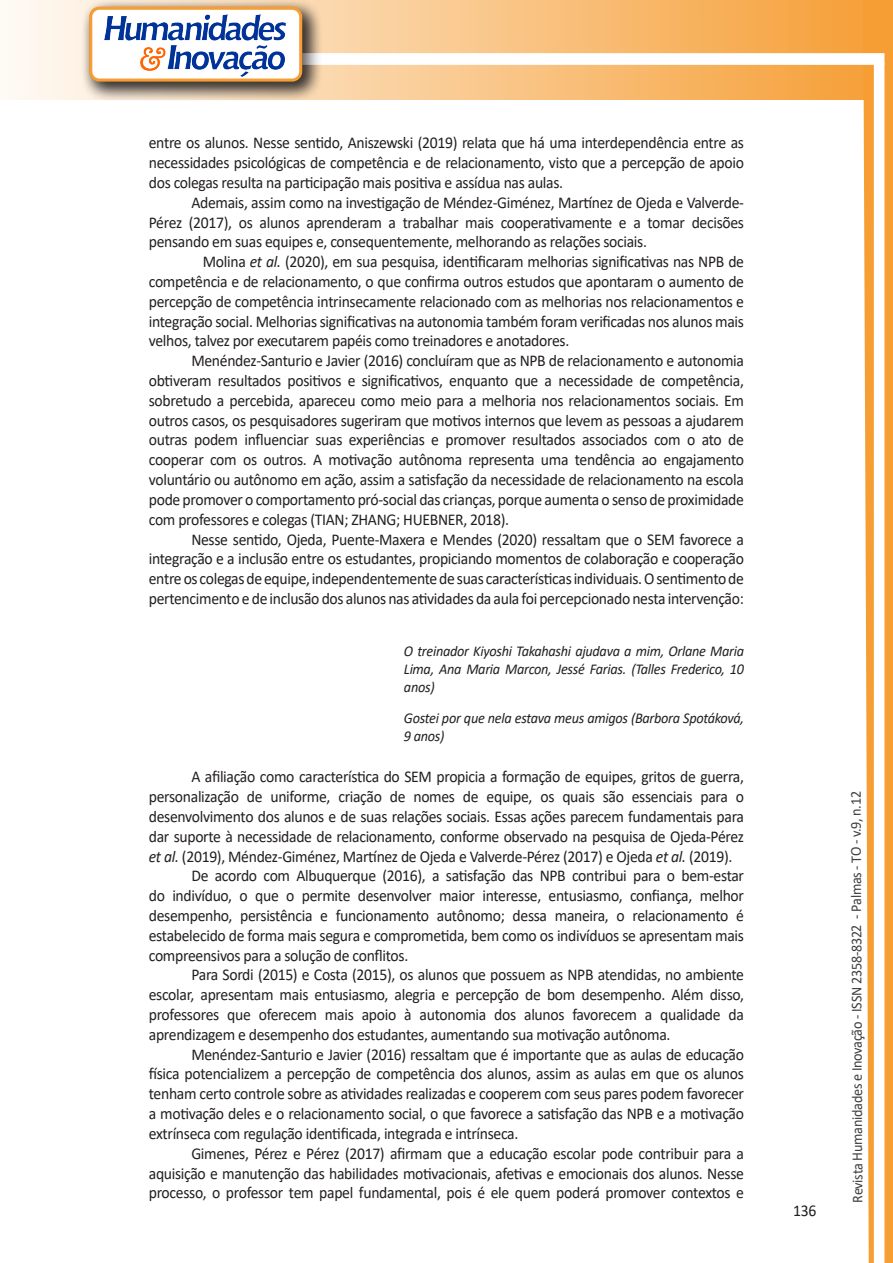
<style>
.page{position:relative;width:893px;height:1263px;background:#fff}
.page>*{position:absolute;margin:0;border:0;box-sizing:border-box;transform-origin:0 0}
.texto{font:16.5px/19.8px "Calibri";letter-spacing:-.02em;color:#231f20;text-align:justify;scale:.95 1}
.citacao{font:italic 15px/18px "Calibri";letter-spacing:-.02em;color:#231f20;text-align:justify;scale:.95 1}
.t1{font:15px "Calibri";letter-spacing:-.025em;color:#3e3e3f;scale:.95 1}
.s1{font-style:italic}
</style>
<div class="page">
<svg style="left:5px;top:0;width:858px;height:100px;background:#f9c484"></svg>
<div style="left:302px;top:53px;width:582px;height:12px;background:#fff;border:2px solid #fff"></div>
<svg style="left:863px;top:0;width:30px;height:1263px"></svg>
<div style="left:81px;top:0;width:241px;height:102px;background:#231f20;opacity:.75"></div>
<div style="left:91px;top:8px;width:210px;height:72px;background:#fff;border-radius:9px"></div>
<img style="left:104px;top:14px;width:181px;height:62px">
<div style="left:89px;top:7px;width:213px;height:75px;border:3px solid #f69e34;border-radius:9px"></div>
<p class="texto" style="left:149px;top:133px;width:628px">entre os alunos. Nesse sentido, Aniszewski (2019) relata que há uma interdependência entre as necessidades psicológicas de competência e de relacionamento, visto que a percepção de apoio dos colegas resulta na participação mais positiva e assídua nas aulas.</p>
<p class="texto" style="left:149px;top:192px;width:628px;text-indent:43px">Ademais, assim como na investigação de Méndez-Giménez, Martínez de Ojeda e Valverde-Pérez (2017), os alunos aprenderam a trabalhar mais cooperativamente e a tomar decisões pensando em suas equipes e, consequentemente, melhorando as relações sociais.</p>
<p class="texto" style="left:149px;top:251px;width:628px;text-indent:54px">Molina <span class="s1">et al.</span> (2020), em sua pesquisa, identificaram melhorias significativas nas NPB de competência e de relacionamento, o que confirma outros estudos que apontaram o aumento de percepção de competência intrinsecamente relacionado com as melhorias nos relacionamentos e integração social. Melhorias significativas na autonomia também foram verificadas nos alunos mais velhos, talvez por executarem papéis como treinadores e anotadores.</p>
<p class="texto" style="left:149px;top:350px;width:628px;text-indent:43px">Menéndez-Santurio e Javier (2016) concluíram que as NPB de relacionamento e autonomia obtiveram resultados positivos e significativos, enquanto que a necessidade de competência, sobretudo a percebida, apareceu como meio para a melhoria nos relacionamentos sociais. Em outros casos, os pesquisadores sugeriram que motivos internos que levem as pessoas a ajudarem outras podem influenciar suas experiências e promover resultados associados com o ato de cooperar com os outros. A motivação autônoma representa uma tendência ao engajamento voluntário ou autônomo em ação, assim a satisfação da necessidade de relacionamento na escola pode promover o comportamento pró-social das crianças, porque aumenta o senso de proximidade com professores e colegas (TIAN; ZHANG; HUEBNER, 2018).</p>
<p class="texto" style="left:149px;top:529px;width:628px;text-indent:43px">Nesse sentido, Ojeda, Puente-Maxera e Mendes (2020) ressaltam que o SEM favorece a integração e a inclusão entre os estudantes, propiciando momentos de colaboração e cooperação entre os colegas de equipe, independentemente de suas características individuais. O sentimento de pertencimento e de inclusão dos alunos nas atividades da aula foi percepcionado nesta intervenção:</p>
<p class="citacao" style="left:404px;top:642px;width:360px">O treinador Kiyoshi Takahashi ajudava a mim, Orlane Maria Lima, Ana Maria Marcon, Jessé Farias. (Talles Frederico, 10 anos)</p>
<p class="citacao" style="left:404px;top:708px;width:360px">Gostei por que nela estava meus amigos (Barbora Spotáková,<br>9 anos)</p>
<p class="texto" style="left:149px;top:767px;width:628px;text-indent:43px">A afiliação como característica do SEM propicia a formação de equipes, gritos de guerra, personalização de uniforme, criação de nomes de equipe, os quais são essenciais para o desenvolvimento dos alunos e de suas relações sociais. Essas ações parecem fundamentais para dar suporte à necessidade de relacionamento, conforme observado na pesquisa de Ojeda-Pérez <span class="s1">et al.</span> (2019), Méndez-Giménez, Martínez de Ojeda e Valverde-Pérez (2017) e Ojeda <span class="s1">et al.</span> (2019).</p>
<p class="texto" style="left:149px;top:866px;width:628px;text-indent:43px">De acordo com Albuquerque (2016), a satisfação das NPB contribui para o bem-estar do indivíduo, o que o permite desenvolver maior interesse, entusiasmo, confiança, melhor desempenho, persistência e funcionamento autônomo; dessa maneira, o relacionamento é estabelecido de forma mais segura e comprometida, bem como os indivíduos se apresentam mais compreensivos para a solução de conflitos.</p>
<p class="texto" style="left:149px;top:965px;width:628px;text-indent:43px">Para Sordi (2015) e Costa (2015), os alunos que possuem as NPB atendidas, no ambiente escolar, apresentam mais entusiasmo, alegria e percepção de bom desempenho. Além disso, professores que oferecem mais apoio à autonomia dos alunos favorecem a qualidade da aprendizagem e desempenho dos estudantes, aumentando sua motivação autônoma.</p>
<p class="texto" style="left:149px;top:1044px;width:628px;text-indent:43px">Menéndez-Santurio e Javier (2016) ressaltam que é importante que as aulas de educação física potencializem a percepção de competência dos alunos, assim as aulas em que os alunos tenham certo controle sobre as atividades realizadas e cooperem com seus pares podem favorecer a motivação deles e o relacionamento social, o que favorece a satisfação das NPB e a motivação extrínseca com regulação identificada, integrada e intrínseca.</p>
<p class="texto" style="left:149px;top:1143px;width:628px;text-indent:43px">Gimenes, Pérez e Pérez (2017) afirmam que a educação escolar pode contribuir para a aquisição e manutenção das habilidades motivacionais, afetivas e emocionais dos alunos. Nesse processo, o professor tem papel fundamental, pois é ele quem poderá promover contextos e</p>
<p class="texto" style="left:793px;top:1200px;width:26px">136</p>
<p class="t1" style="left:846px;top:1203px;width:435px;rotate:-90deg">Revista Humanidades e Inovação - ISSN 2358-8322 - Palmas - TO - v.9, n.12</p>
</div>
